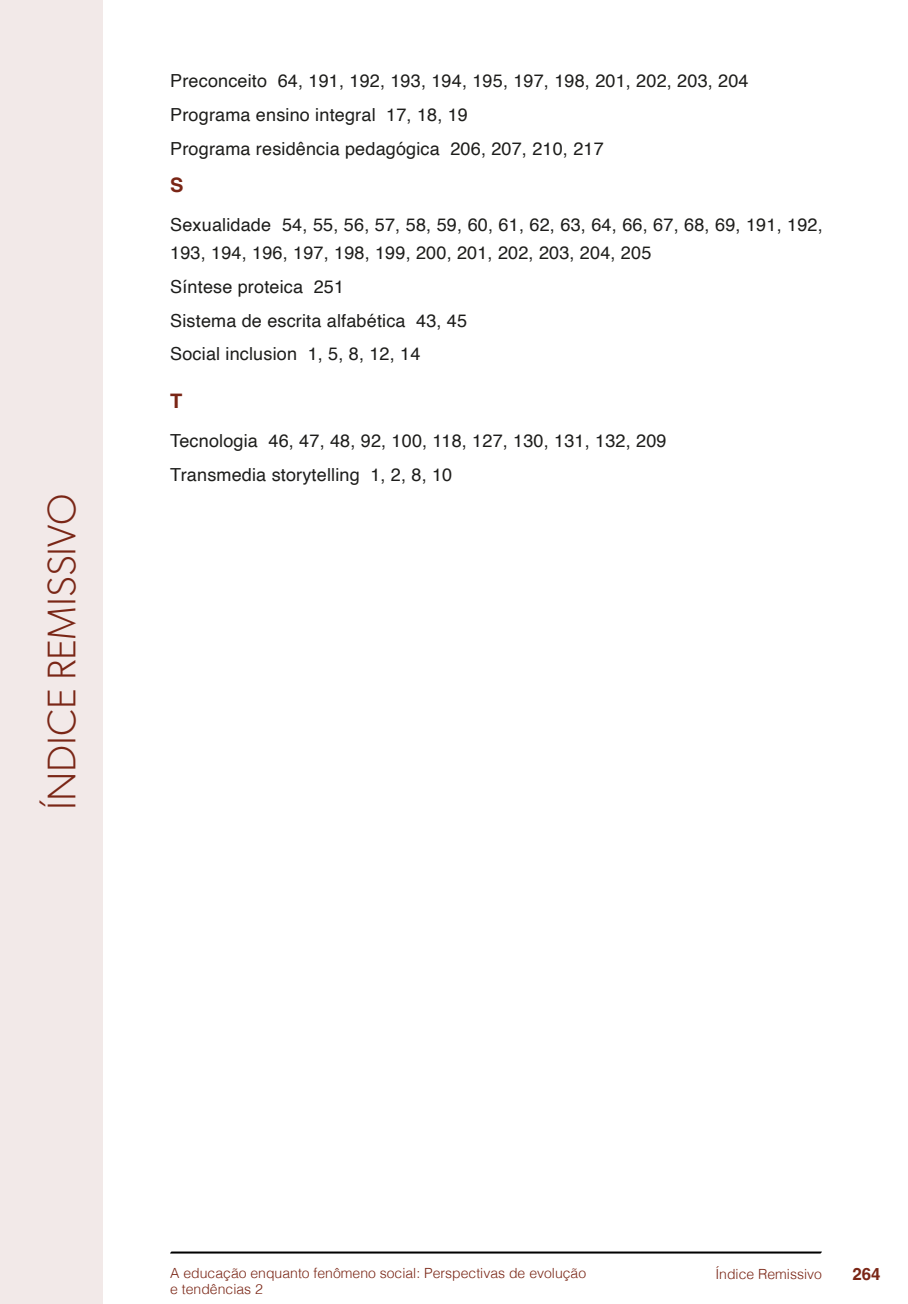
<style>
.page{position:relative;width:908px;height:1304px;background:#fff}
.page>*{position:absolute;margin:0;border:0;box-sizing:border-box;transform-origin:0 0}
.t1{font:300 40px "Gibson";color:#7a2616}
.t2{font:700 20px "Helvetica";color:#7a2616}
.t3{font:18px/33.6px "Helvetica";letter-spacing:.01em;color:#1d1d1b}
.t4{font:700 16.8px "Helvetica";color:#7a2616}
.t5{font:300 14px "Helvetica";color:#7a2616}
</style>
<div class="page">
<svg style="left:170px;top:1251px;width:651px;height:3px;background:#515151"></svg>
<div style="left:0;top:0;width:103px;height:1304px;background:#f2e9e8"></div>
<h1 class="t1" style="left:37px;top:810px;width:317px;rotate:-90deg">ÍNDICE REMISSIVO</h1>
<p class="t3" style="left:170px;top:65px;width:579px">Preconceito 64, 191, 192, 193, 194, 195, 197, 198, 201, 202, 203, 204<br>Programa ensino integral 17, 18, 19<br>Programa residência pedagógica 206, 207, 210, 217</p>
<p class="t2" style="left:170px;top:173px;width:15px">S</p>
<p class="t3" style="left:170px;top:212px;width:653px;line-height:28px">Sexualidade 54, 55, 56, 57, 58, 59, 60, 61, 62, 63, 64, 66, 67, 68, 69, 191, 192,<br>193, 194, 196, 197, 198, 199, 200, 201, 202, 203, 204, 205</p>
<p class="t3" style="left:170px;top:270px;width:298px">Síntese proteica 251<br>Sistema de escrita alfabética 43, 45<br>Social inclusion 1, 5, 8, 12, 14</p>
<p class="t2" style="left:170px;top:389px;width:14px">T</p>
<p class="t3" style="left:170px;top:425px;width:497px">Tecnologia 46, 47, 48, 92, 100, 118, 127, 130, 131, 132, 209<br>Transmedia storytelling 1, 2, 8, 10</p>
<p class="t5" style="left:715px;top:1262px;width:108px">Índice Remissivo</p>
<p class="t5" style="left:170px;top:1261px;width:417px">A educação enquanto fenômeno social: Perspectivas de evolução</p>
<p class="t4" style="left:851px;top:1264px;width:30px">264</p>
<p class="t5" style="left:170px;top:1277px;width:94px">e tendências 2</p>
</div>
